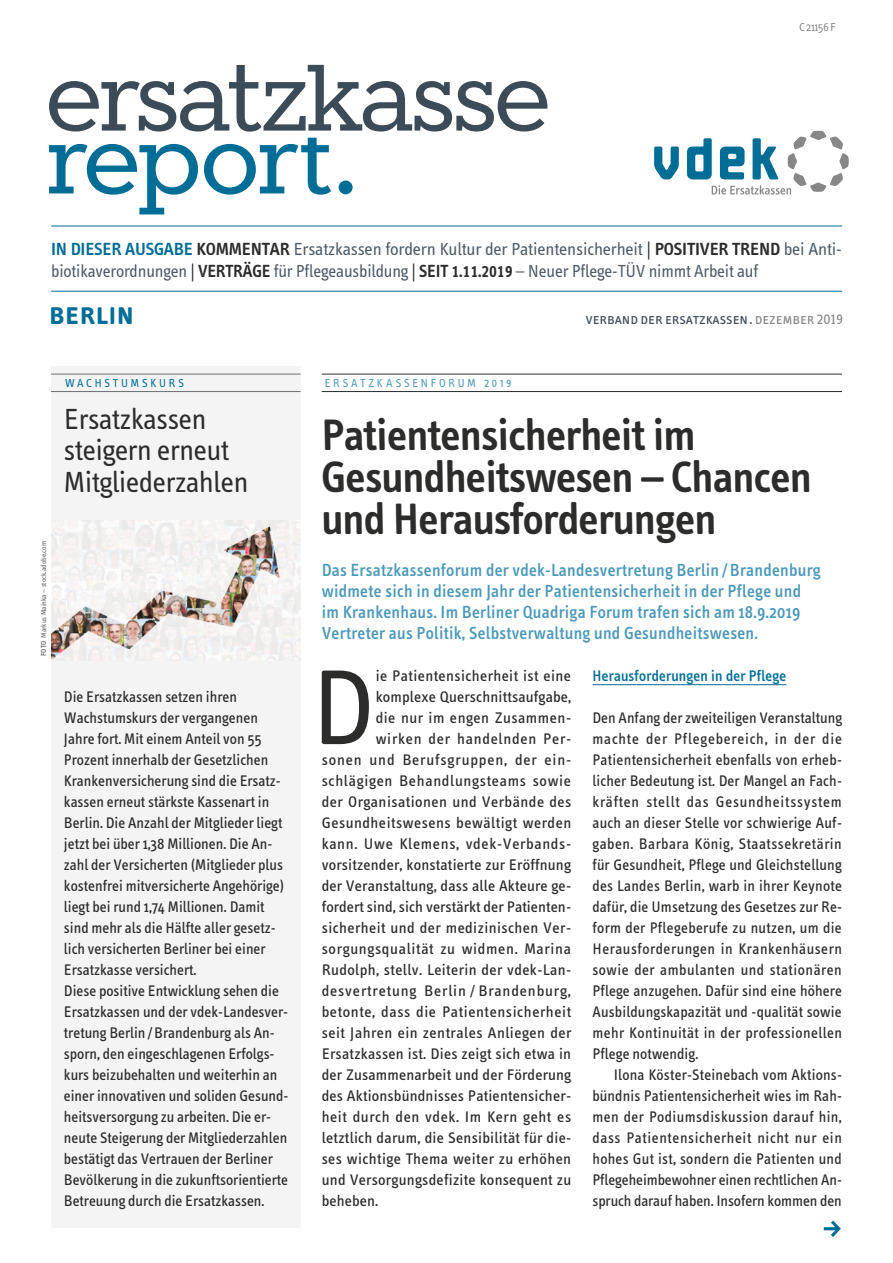
<style>
.page{position:relative;width:893px;height:1263px;background:#fff}
.page>*{position:absolute;margin:0;border:0;box-sizing:border-box;transform-origin:0 0}
._1_Artikel_Copy__Artikel_Initial_UA{font:109.8px "Info Text";color:#2c2c2b}
._1_Artikel_X_Head_Artikel_UA{font:600 45px/42px "Info Text";letter-spacing:-.015em;color:#2c2c2b}
.X_Titel_Bundesland_UA{font:33px "Info Text Semi Bold Caps";color:#006d97}
._3_Rubrik_X_Head_Rubrik_UA{font:30px/31.5px "Info Text";letter-spacing:-.015em;color:#2c2c2b}
._1_Artikel_X_--_Intro_UA{font:500 18px/21px "Info Text";letter-spacing:.015em;color:#4a98ba}
.X_In_dieser_Ausgabe_UA{font:18px/21.6px "Info Text";letter-spacing:-.01em;color:#4c5a67}
._3_Rubrik_X_Copy_Rubrik_UA{font:15.75px/21px "Info Text";color:#2c2c2b}
._1_Artikel_Copy__Artikel_Initial_UA-2{font:15.75px "Info Text";letter-spacing:.025em;color:#2c2c2b}
._1_Artikel_Copy_Artikel_UA{font:15.75px/21px "Info Text";letter-spacing:.025em;color:#2c2c2b;text-align:justify}
._1_Artikel_Copy_Artikel_Einzug_UA{font:15.75px/21px "Info Text";letter-spacing:-.005em;color:#2c2c2b;text-align:justify}
._1_Artikel_Copy__Artikel_Initial_UA-3{font:15.75px "Info Text";color:#2c2c2b}
.X_Titel_Monat_UA{font:15.75px "Info Text Normal Caps";color:#3c4b58}
._1_Artikel_Copy__Artikel_Initial_UA-4{font:15.75px "Info Text";letter-spacing:.05em;color:#2c2c2b}
._1_Artikel_Copy__Artikel_Initial_UA-5{font:15.75px "Info Text";letter-spacing:.055em;color:#2c2c2b}
._1_Artikel_X_--_Zwischenüberschrift_UA{font:500 15.75px "Info Text";letter-spacing:.005em;color:#006d97}
._1_Artikel_Copy__Artikel_Initial_UA-6{font:15.75px "Info Text";letter-spacing:.045em;color:#2c2c2b}
._1_Artikel_Copy__Artikel_Initial_UA-7{font:15.75px "Info Text";letter-spacing:.005em;color:#2c2c2b}
._1_Artikel_X_Head_Artikel_UA-2{font:12px "Info OT Text";color:#4a98ba}
._3_Rubrik_X_Head_Rubrik_UA-2{font:12px "Info OT Text";color:#006d97}
.t1{font:12px "Info Text";letter-spacing:-.025em;color:#878786}
.t2{font:7.5px "Info Text";color:#6f6f6e}
.s1{font-family:"Info Text Semi Bold Caps";color:#006d97}
.s2{font-family:"Info Text Semi Bold Caps";color:#2c2c2b}
.s3{color:#2c2c2b}
.s4{color:#878786}
.s5{font-weight:600}
</style>
<div class="page">
<hr style="left:322px;top:374px;width:520px;height:1px;background:#2c2c2b">
<hr style="left:322px;top:391px;width:520px;height:1px;background:#2c2c2b">
<hr style="left:51px;top:291px;width:791px;height:1px;background:#006d97">
<hr style="left:51px;top:226px;width:791px;height:1px;background:#006d97">
<hr style="left:592px;top:684px;width:194px;height:1px;background:#006d97">
<svg style="left:824px;top:1220px;width:17px;height:17px"></svg>
<div style="left:51px;top:366px;width:249px;height:861px;background:#f4f4f4"></div>
<svg style="left:49px;top:65px;width:498px;height:67px"></svg>
<svg style="left:49px;top:138px;width:304px;height:76px"></svg>
<svg style="left:654px;top:147px;width:25px;height:32px"></svg>
<svg style="left:687px;top:131px;width:162px;height:64px"></svg>
<img style="left:51px;top:521px;width:249px;height:139px">
<hr style="left:51px;top:374px;width:249px;height:1px;background:#6f6f6e">
<hr style="left:51px;top:391px;width:249px;height:1px;background:#6f6f6e">
<p class="t1" style="left:799px;top:20px;width:38px">C 21156 F</p>
<p class="X_In_dieser_Ausgabe_UA" style="left:51px;top:238px;width:792px"><span class="s1">IN DIESER AUSGABE</span> <span class="s2">KOMMENTAR</span> Ersatzkassen fordern Kultur der Patientensicherheit <span class="s3">|</span> <span class="s2">POSITIVER TREND</span> bei Anti&shy;biotikaverordnungen <span class="s3">|</span> <span class="s2">VERTRÄGE</span> für Pflegeausbildung <span class="s3">|</span> <span class="s2">SEIT 1.11.2019</span> – Neuer Pflege-TÜV nimmt Arbeit auf</p>
<h1 class="X_Titel_Bundesland_UA" style="left:49px;top:294px;width:87px">berlin</h1>
<p class="X_Titel_Monat_UA" style="left:585px;top:310px;width:259px">verband der ersatzkassen. <span class="s4">dezember 2019</span></p>
<p class="t2" style="left:39px;top:656px;width:116px;rotate:-90deg"><span class="s5">FOTO</span> Markus Mainka – stock.adobe.com</p>
<h2 class="_3_Rubrik_X_Head_Rubrik_UA-2" style="left:65px;top:376px;width:121px">WACHSTUMSKURS</h2>
<h2 class="_3_Rubrik_X_Head_Rubrik_UA" style="left:64px;top:403px;width:187px">Ersatzkassen steigern erneut<br>Mitgliederzahlen</h2>
<p class="_3_Rubrik_X_Copy_Rubrik_UA" style="left:64px;top:686px;width:222px">Die Ersatzkassen setzen ihren Wachstumskurs der vergangenen Jahre fort. Mit einem Anteil von 55<br>Prozent innerhalb der Gesetzlichen Krankenversicherung sind die Ersatz&shy;kassen erneut stärkste Kassenart in Berlin. Die Anzahl der Mitglieder liegt jetzt bei über 1,38 Millionen. Die An&shy;zahl der Versicherten (Mitglieder plus kostenfrei mitversicherte Angehörige) liegt bei rund 1,74 Millionen. Damit sind mehr als die Hälfte aller gesetz&shy;lich versicherten Berliner bei einer Ersatzkasse versichert.</p>
<p class="_3_Rubrik_X_Copy_Rubrik_UA" style="left:64px;top:980px;width:226px">Diese positive Entwicklung sehen die Ersatzkassen und der vdek-Landesver&shy;tretung Berlin /Brandenburg als An&shy;sporn, den eingeschlagenen Erfolgs&shy;kurs beizubehalten und weiterhin an einer innovativen und soliden Gesund&shy;heitsversorgung zu arbeiten. Die er&shy;neute Steigerung der Mitgliederzahlen bestätigt das Vertrauen der Berliner Bevölkerung in die zukunftsorientierte Betreuung durch die Ersatzkassen.</p>
<h2 class="_1_Artikel_X_Head_Artikel_UA-2" style="left:325px;top:376px;width:188px">ERSATZKASSENFORUM 2019</h2>
<h2 class="_1_Artikel_X_Head_Artikel_UA" style="left:322px;top:414px;width:493px">Patientensicherheit im<br>Gesundheitswesen – Chancen und Herausforderungen</h2>
<p class="_1_Artikel_X_--_Intro_UA" style="left:322px;top:560px;width:500px">Das Ersatzkassenforum der vdek-Landesvertretung Berlin / Brandenburg widmete sich in diesem Jahr der Patientensicherheit in der Pflege und im Krankenhaus. Im Berliner Quadriga Forum trafen sich am 18.9.2019<br>Vertreter aus Politik, Selbstverwaltung und Gesundheitswesen.</p>
<p class="_1_Artikel_Copy__Artikel_Initial_UA" style="left:311px;top:646px;width:66px">D</p>
<p class="_1_Artikel_Copy__Artikel_Initial_UA-2" style="left:376px;top:667px;width:197px">ie Patientensicherheit ist eine</p>
<p class="_1_Artikel_Copy__Artikel_Initial_UA-2" style="left:376px;top:688px;width:197px">komplexe Querschnittsaufgabe,</p>
<p class="_1_Artikel_Copy__Artikel_Initial_UA-2" style="left:376px;top:709px;width:197px">die nur im engen Zusammen-</p>
<p class="_1_Artikel_Copy__Artikel_Initial_UA-6" style="left:376px;top:730px;width:197px">wirken der handelnden Per-</p>
<p class="_1_Artikel_Copy__Artikel_Initial_UA-5" style="left:322px;top:751px;width:251px">sonen und Berufsgruppen, der ein-</p>
<p class="_1_Artikel_Copy__Artikel_Initial_UA-2" style="left:322px;top:772px;width:251px">schlägigen Behandlungsteams sowie</p>
<p class="_1_Artikel_Copy__Artikel_Initial_UA-2" style="left:322px;top:793px;width:251px">der Organisationen und Verbände des</p>
<p class="_1_Artikel_Copy__Artikel_Initial_UA-2" style="left:322px;top:814px;width:251px">Gesundheitswesens bewältigt werden</p>
<p class="_1_Artikel_Copy__Artikel_Initial_UA-2" style="left:322px;top:835px;width:251px">kann. Uwe Klemens, vdek-Verbands-</p>
<p class="_1_Artikel_Copy__Artikel_Initial_UA-2" style="left:322px;top:856px;width:251px">vorsitzender, konstatierte zur Eröffnung</p>
<p class="_1_Artikel_Copy__Artikel_Initial_UA-2" style="left:322px;top:877px;width:251px">der Veranstaltung, dass alle Akteure ge-</p>
<p class="_1_Artikel_Copy__Artikel_Initial_UA-3" style="left:322px;top:898px;width:251px">fordert sind, sich verstärkt der Patienten-</p>
<p class="_1_Artikel_Copy__Artikel_Initial_UA-2" style="left:322px;top:919px;width:251px">sicherheit und der medizinischen Ver-</p>
<p class="_1_Artikel_Copy__Artikel_Initial_UA-2" style="left:322px;top:940px;width:251px">sorgungsqualität zu widmen. Marina</p>
<p class="_1_Artikel_Copy__Artikel_Initial_UA-2" style="left:322px;top:961px;width:251px">Rudolph, stellv. Leiterin der vdek-Lan-</p>
<p class="_1_Artikel_Copy__Artikel_Initial_UA-4" style="left:322px;top:982px;width:251px">desvertretung Berlin / Brandenburg,</p>
<p class="_1_Artikel_Copy__Artikel_Initial_UA-2" style="left:322px;top:1003px;width:251px">betonte, dass die Patientensicherheit</p>
<p class="_1_Artikel_Copy__Artikel_Initial_UA-2" style="left:322px;top:1024px;width:251px">seit Jahren ein zentrales Anliegen der</p>
<p class="_1_Artikel_Copy__Artikel_Initial_UA-2" style="left:322px;top:1045px;width:251px">Ersatzkassen ist. Dies zeigt sich etwa in</p>
<p class="_1_Artikel_Copy__Artikel_Initial_UA-2" style="left:322px;top:1066px;width:251px">der Zusammenarbeit und der Förderung</p>
<p class="_1_Artikel_Copy__Artikel_Initial_UA-2" style="left:322px;top:1087px;width:251px">des Aktionsbündnisses Patientensicher-</p>
<p class="_1_Artikel_Copy__Artikel_Initial_UA-2" style="left:322px;top:1108px;width:251px">heit durch den vdek. Im Kern geht es</p>
<p class="_1_Artikel_Copy__Artikel_Initial_UA-2" style="left:322px;top:1129px;width:251px">letztlich darum, die Sensibilität für die-</p>
<p class="_1_Artikel_Copy__Artikel_Initial_UA-2" style="left:322px;top:1150px;width:251px">ses wichtige Thema weiter zu erhöhen</p>
<p class="_1_Artikel_Copy__Artikel_Initial_UA-2" style="left:322px;top:1171px;width:251px">und Versorgungsdefizite konsequent zu</p>
<p class="_1_Artikel_Copy__Artikel_Initial_UA-7" style="left:322px;top:1192px;width:58px">beheben.</p>
<h3 class="_1_Artikel_X_--_Zwischenüberschrift_UA" style="left:592px;top:667px;width:196px">Herausforderungen in der Pflege</h3>
<p class="_1_Artikel_Copy_Artikel_UA" style="left:592px;top:707px;width:251px">Den Anfang der zweiteiligen Veranstaltung machte der Pflegebereich, in der die Patientensicherheit ebenfalls von erheb&shy;licher Bedeutung ist. Der Mangel an Fach&shy;kräften stellt das Gesundheitssystem auch an dieser Stelle vor schwierige Auf&shy;gaben. Barbara König, Staatssekretärin für Gesundheit, Pflege und Gleichstellung des Landes Berlin, warb in ihrer Keynote dafür, die Umsetzung des Gesetzes zur Re&shy;form der Pflegeberufe zu nutzen, um die Herausforderungen in Krankenhäusern sowie der ambulanten und stationären Pflege anzugehen. Dafür sind eine höhere Ausbildungskapazität und -qualität sowie mehr Kontinuität in der professionellen Pflege notwendig.</p>
<p class="_1_Artikel_Copy_Artikel_Einzug_UA" style="left:592px;top:1064px;width:251px;text-indent:21px">Ilona Köster-Steinebach vom Aktions&shy;bündnis Patientensicherheit wies im Rah&shy;men der Podiumsdiskussion darauf hin, dass Patientensicherheit nicht nur ein hohes Gut ist, sondern die Patienten und Pflegeheimbewohner einen rechtlichen An&shy;spruch darauf haben. Insofern kommen den</p>
</div>
